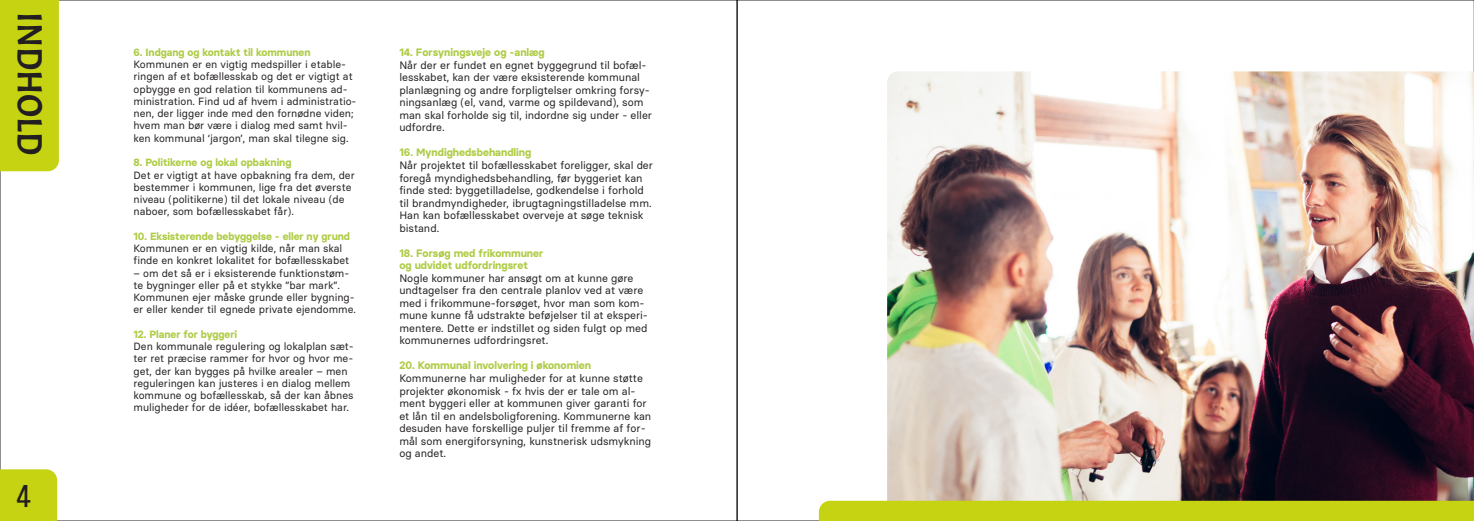
<style>
.page{position:relative;width:1474px;height:521px;background:#fff}
.page>*{position:absolute;margin:0;border:0;box-sizing:border-box;transform-origin:0 0}
.t1{font:35px "Acme";color:#231f20}
.t2{font:31.5px "Truculenta";color:#231f20}
.t3{font:10.76px/12.5px "Basier Square";color:#231f20}
.t4{font:700 10.76px "Basier Square";color:#afcc47}
.t5{font:10.5px/12.2px "Basier Square";color:#231f20}
.t6{font:700 10.5px "Basier Square";color:#afcc47}
</style>
<div class="page">
<svg style="left:736px;top:0;width:737px;height:521px"></svg>
<div style="left:0;top:469px;width:57px;height:52px;background:#c6d312"></div>
<div style="left:0;top:0;width:59px;height:171px;background:#c6d312"></div>
<img style="left:887px;top:71px;width:586px;height:398px">
<svg style="left:819px;top:469px;width:654px;height:52px"></svg>
<p class="t1" style="left:51px;top:12px;width:145px;rotate:90deg">INDHOLD</p>
<h2 class="t2" style="left:16px;top:476px;width:17px">4</h2>
<p class="t6" style="left:133px;top:46px;width:178px">6. Indgang og kontakt til kommunen</p>
<p class="t5" style="left:133px;top:58px;width:224px">Kommunen er en vigtig medspiller i etable&shy;ringen af et bofællesskab og det er vigtigt at opbygge en god relation til kommunens ad&shy;ministration. Find ud af hvem i administratio&shy;nen, der ligger inde med den fornødne viden; hvem man bør være i dialog med samt hvil&shy;ken kommunal ‘jargon’, man skal tilegne sig.</p>
<p class="t6" style="left:133px;top:156px;width:159px">8. Politikerne og lokal opbakning</p>
<p class="t5" style="left:133px;top:168px;width:223px">Det er vigtigt at have opbakning fra dem, der bestemmer i kommunen, lige fra det øverste niveau (politikerne) til det lokale niveau (de naboer, som bofællesskabet får).</p>
<p class="t6" style="left:133px;top:230px;width:218px">10. Eksisterende bebyggelse - eller ny grund</p>
<p class="t5" style="left:133px;top:242px;width:217px">Kommunen er en vigtig kilde, når man skal finde en konkret lokalitet for bofællesskabet</p>
<p class="t5" style="left:133px;top:266px;width:224px">– om det så er i eksisterende funktionstøm&shy;te bygninger eller på et stykke ”bar mark”.<br>Kommunen ejer måske grunde eller bygning&shy;er eller kender til egnede private ejendomme.</p>
<p class="t6" style="left:133px;top:328px;width:105px">12. Planer for byggeri</p>
<p class="t5" style="left:133px;top:340px;width:222px">Den kommunale regulering og lokalplan sæt&shy;ter ret præcise rammer for hvor og hvor me&shy;get, der kan bygges på hvilke arealer – men reguleringen kan justeres i en dialog mellem kommune og bofællesskab, så der kan åbnes muligheder for de idéer, bofællesskabet har.</p>
<p class="t4" style="left:399px;top:46px;width:147px">14. Forsyningsveje og -anlæg</p>
<p class="t3" style="left:399px;top:58px;width:254px">Når der er fundet en egnet byggegrund til bofæl&shy;lesskabet, kan der være eksisterende kommunal planlægning og andre forpligtelser omkring forsy&shy;ningsanlæg (el, vand, varme og spildevand), som man skal forholde sig til, indordne sig under - eller udfordre.</p>
<p class="t4" style="left:399px;top:146px;width:133px">16. Myndighedsbehandling</p>
<p class="t3" style="left:399px;top:159px;width:255px">Når projektet til bofællesskabet foreligger, skal der foregå myndighedsbehandling, før byggeriet kan finde sted: byggetilladelse, godkendelse i forhold til brandmyndigheder, ibrugtagningstilladelse mm.<br>Han kan bofællesskabet overveje at søge teknisk bistand.</p>
<p class="t4" style="left:399px;top:246px;width:145px">18. Forsøg med frikommuner</p>
<p class="t4" style="left:399px;top:259px;width:130px">og udvidet udfordringsret</p>
<p class="t3" style="left:399px;top:271px;width:250px">Nogle kommuner har ansøgt om at kunne gøre undtagelser fra den centrale planlov ved at være med i frikommune-forsøget, hvor man som kom&shy;mune kunne få udstrakte beføjelser til at eksperi&shy;mentere. Dette er indstillet og siden fulgt op med kommunernes udfordringsret.</p>
<p class="t4" style="left:399px;top:359px;width:193px">20. Kommunal involvering i økonomien</p>
<p class="t3" style="left:399px;top:372px;width:253px">Kommunerne har muligheder for at kunne støtte projekter økonomisk - fx hvis der er tale om al&shy;ment byggeri eller at kommunen giver garanti for et lån til en andelsboligforening. Kommunerne kan desuden have forskellige puljer til fremme af for&shy;mål som energiforsyning, kunstnerisk udsmykning og andet.</p>
</div>
